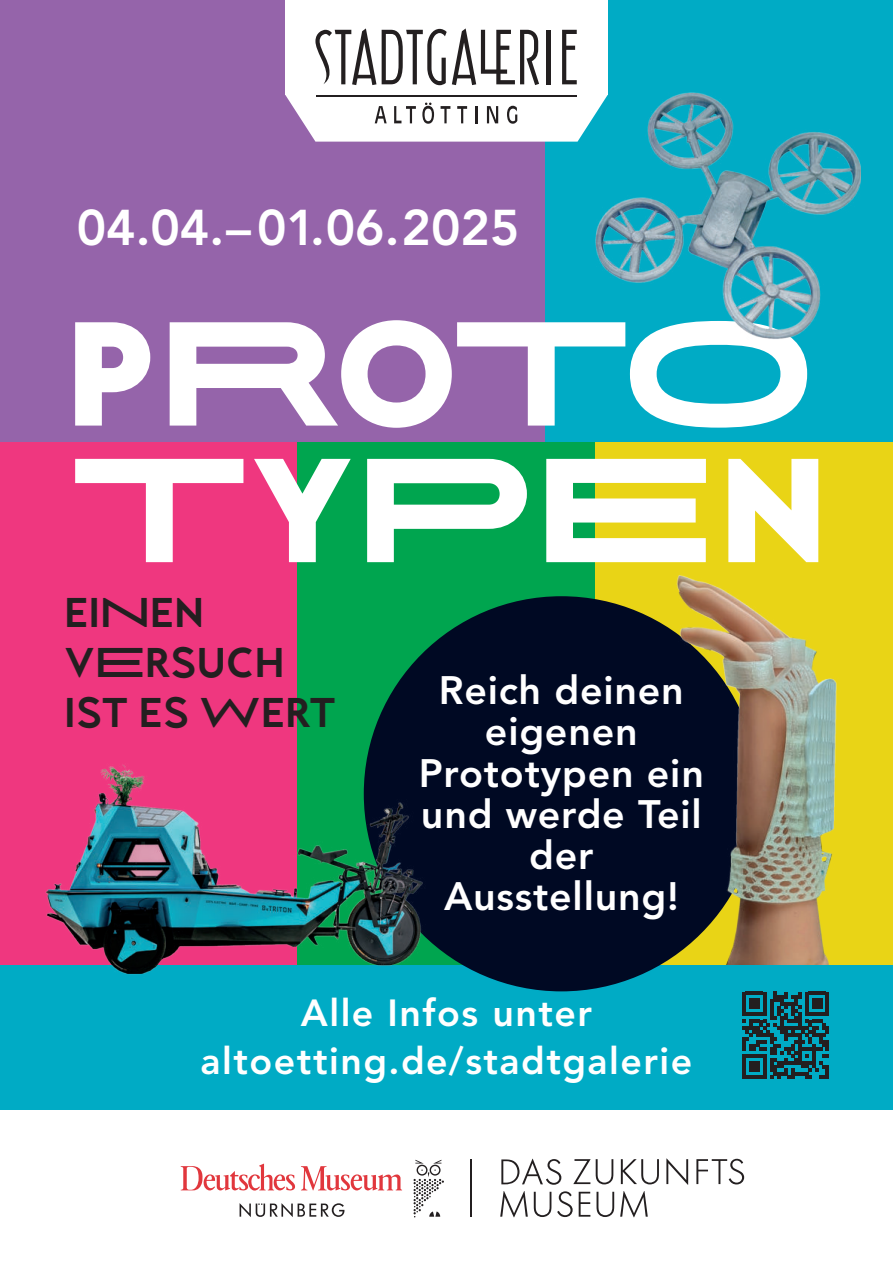
<style>
.page{position:relative;width:893px;height:1263px;background:#fff}
.page>*{position:absolute;margin:0;border:0;box-sizing:border-box;transform-origin:0 0}
.t1{font:800 49.8px "Avenir LT Std";color:#fff}
.t2{font:41.55px/49.8px "Glendale";color:#231f20}
.t3{font:800 39.3px/41.2px "Avenir LT Std";letter-spacing:.02em;color:#fff;text-align:center}
.t4{font:800 37.5px/48.2px "Avenir LT Std";letter-spacing:.04em;color:#fff;text-align:center}
</style>
<div class="page">
<div style="left:0;top:964px;width:893px;height:299px;background:#00abc5"></div>
<div style="left:0;top:1110px;width:893px;height:153px;background:#fff"></div>
<div style="left:0;top:0;width:546px;height:482px;background:#9564aa"></div>
<div style="left:546px;top:0;width:347px;height:482px;background:#00abc5"></div>
<div style="left:0;top:442px;width:298px;height:522px;background:#ef377f"></div>
<div style="left:298px;top:442px;width:297px;height:522px;background:#00a54f"></div>
<div style="left:595px;top:442px;width:298px;height:522px;background:#e9d416"></div>
<div style="left:285px;top:0;width:323px;height:95px;background:#fff"></div>
<div style="left:546px;top:30px;width:5px;height:54px;background:#231f20"></div>
<svg style="left:562px;top:30px;width:15px;height:34px"></svg>
<svg style="left:382px;top:28px;width:157px;height:57px"></svg>
<svg style="left:315px;top:28px;width:61px;height:57px"></svg>
<svg style="left:285px;top:95px;width:270px;height:47px;background:#e7e4e9"></svg>
<hr style="left:316px;top:95px;width:261px;height:1px;background:#231f20">
<svg style="left:75px;top:459px;width:743px;height:103px"></svg>
<svg style="left:75px;top:320px;width:732px;height:108px"></svg>
<img style="left:555px;top:64px;width:306px;height:287px">
<svg style="left:742px;top:992px;width:87px;height:87px"></svg>
<div style="left:364px;top:596px;width:395px;height:395px;background:#000923;border-radius:50%"></div>
<img style="left:23px;top:758px;width:412px;height:217px">
<img style="left:608px;top:518px;width:229px;height:446px">
<hr style="left:471px;top:1159px;width:1px;height:58px;background:#231f20">
<svg style="left:240px;top:1203px;width:104px;height:14px"></svg>
<svg style="left:500px;top:1158px;width:244px;height:59px"></svg>
<svg style="left:414px;top:1160px;width:30px;height:57px"></svg>
<svg style="left:181px;top:1163px;width:221px;height:27px"></svg>
<p class="t1" style="left:77px;top:207px;width:444px">04.04.–01.06.2025</p>
<p class="t2" style="left:64px;top:588px;width:273px">EINEN<br>VERSUCH<br>IST ES WERT</p>
<p class="t3" style="left:419px;top:673px;width:287px">Reich deinen eigenen<br>Prototypen ein und werde Teil der<br>Ausstellung!</p>
<p class="t4" style="left:201px;top:992px;width:493px">Alle Infos unter altoetting.de/stadtgalerie</p>
</div>
